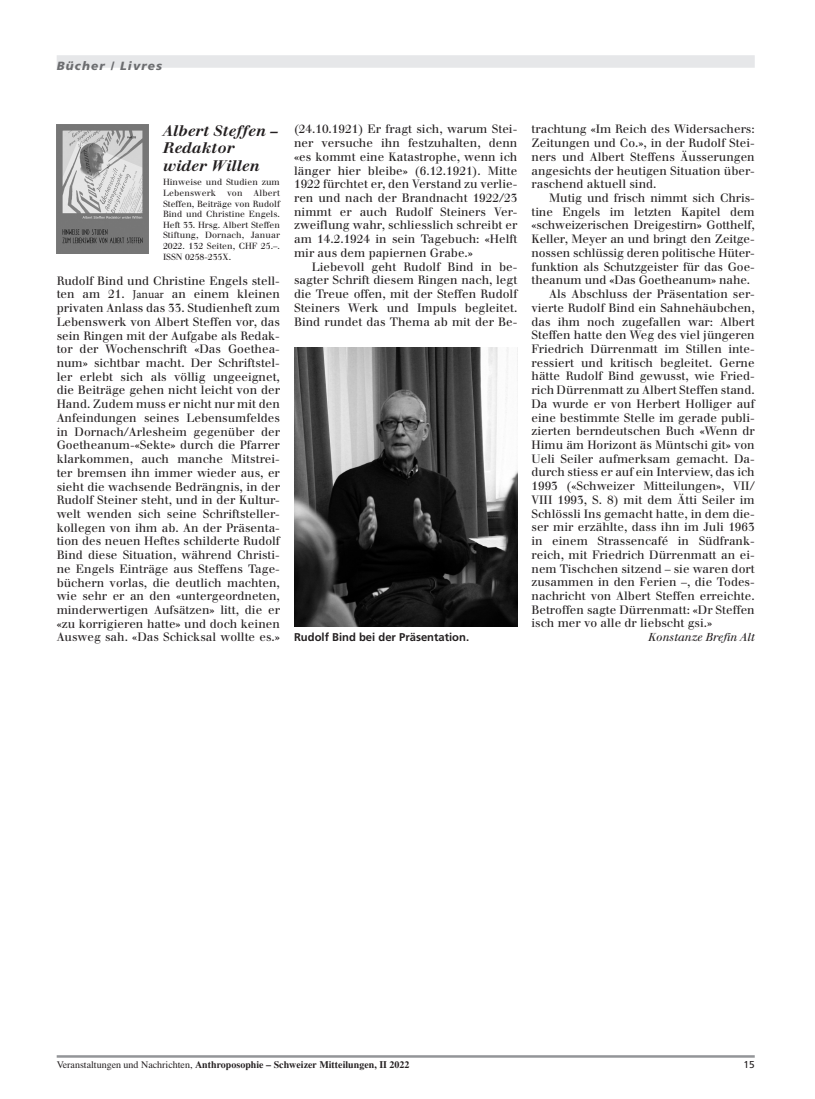
<style>
.page{position:relative;width:815px;height:1099px;background:#fff}
.page>*{position:absolute;margin:0;border:0;box-sizing:border-box;transform-origin:0 0}
.N-Titel{font:italic 700 15px/17.5px "Walbaum";color:#231f20}
.N-D-Text_m_E{font:11.88px/13.8px "Walbaum";color:#231f20;text-align:justify}
.N-D-Text_o_E{font:11.88px/13.8px "Walbaum";color:#231f20;text-align:justify}
.Rubrikkopf{font:italic 900 11.88px "Frutiger";letter-spacing:.1em;color:#6c6d70}
.Bildunterschriften{font:700 11.25px "Frutiger";color:#231f20}
.N-D-Text_m_E-2{font:italic 11.25px "Walbaum";color:#231f20}
.t1{font:700 10px "Times";color:#231f20}
.t2{font:10px "Frutiger";color:#231f20}
.Anm_ohne_2{font:8.75px/10.6px "Walbaum";letter-spacing:.005em;color:#231f20}
.s1{font-family:"Minion Pro"}
.s2{font-weight:400}
</style>
<div class="page">
<hr style="left:57px;top:1055px;width:698px;height:2px;background:#939598">
<div style="left:57px;top:55px;width:698px;height:13px;background:#e6e7e9"></div>
<img style="left:57px;top:124px;width:92px;height:129px">
<img style="left:294px;top:347px;width:223px;height:279px">
<p class="Rubrikkopf" style="left:57px;top:58px;width:107px">Bücher / Livres</p>
<p class="N-Titel" style="left:163px;top:122px;width:116px">Albert Steffen –</p>
<p class="N-Titel" style="left:163px;top:139px;width:98px">Redaktor wider Willen</p>
<p class="Anm_ohne_2" style="left:163px;top:177px;width:118px">Hinweise und Studien zum<br>Lebenswerk</p>
<p class="Anm_ohne_2" style="left:163px;top:188px;width:118px;text-align:justify;text-indent:91px">Albert Steffen, Beiträge von Rudolf Bind und Christine Engels.<br>Heft 33. Hrsg. Albert Steffen Stiftung, Dornach, Januar 2022. 132 Seiten, CHF 25.–.<br>ISSN 0258-235X.</p>
<p class="N-D-Text_o_E" style="left:57px;top:274px;width:225px">Rudolf Bind und Christine Engels stell&shy;ten am 21. <span class="s1">Januar</span> an einem kleinen privaten Anlass das 33. Studienheft zum Lebenswerk von Albert Steffen vor, das sein Ringen mit der Aufgabe als Redak&shy;tor der Wochenschrift «Das Goethea&shy;num» sichtbar macht. Der Schriftstel&shy;ler erlebt sich als völlig ungeeignet, die Beiträge gehen nicht leicht von der Hand. Zudem muss er nicht nur mit den Anfeindungen seines Lebensumfeldes in Dornach/Arlesheim gegenüber der Goetheanum-«Sekte» durch die Pfarrer klarkommen, auch manche Mitstrei&shy;ter bremsen ihn immer wieder aus, er sieht die wachsende Bedrängnis, in der Rudolf Steiner steht, und in der Kultur&shy;welt wenden sich seine Schriftsteller&shy;kollegen von ihm ab. An der Präsenta&shy;tion des neuen Heftes schilderte Rudolf Bind diese Situation, während Christi&shy;ne Engels Einträge aus Steffens Tage&shy;büchern vorlas, die deutlich machten, wie sehr er an den «untergeordneten, minderwertigen Aufsätzen» litt, die er «zu korrigieren hatte» und doch keinen Ausweg sah. «Das Schicksal wollte es.»</p>
<p class="Anm_ohne_2" style="left:227px;top:188px;width:17px">von</p>
<p class="N-D-Text_o_E" style="left:294px;top:122px;width:225px">(24.10.1921) Er fragt sich, warum Stei&shy;ner versuche ihn festzuhalten, denn «es kommt eine Katastrophe, wenn ich länger hier bleibe» (6.12.1921). Mitte 1922 fürchtet er, den Verstand zu verlie&shy;ren und nach der Brandnacht 1922/23 nimmt er auch Rudolf Steiners Ver&shy;zweiflung wahr, schliesslich schreibt er am 14.2.1924 in sein Tagebuch: «Helft mir aus dem papiernen Grabe.»</p>
<p class="N-D-Text_m_E" style="left:294px;top:260px;width:225px;text-indent:18px">Liebevoll geht Rudolf Bind in be&shy;sagter Schrift diesem Ringen nach, legt die Treue offen, mit der Steffen Rudolf Steiners Werk und Impuls begleitet.<br>Bind rundet das Thema ab mit der Be-</p>
<p class="N-D-Text_m_E" style="left:531px;top:122px;width:225px">trachtung «Im Reich des Widersachers:<br>Zeitungen und Co.», in der Rudolf Stei&shy;ners und Albert Steffens Äusserungen angesichts der heutigen Situation über&shy;raschend aktuell sind.</p>
<p class="N-D-Text_m_E" style="left:531px;top:191px;width:225px;text-indent:18px">Mutig und frisch nimmt sich Chris&shy;tine Engels im letzten Kapitel dem «schweizerischen Dreigestirn» Gotthelf, Keller, Meyer an und bringt den Zeitge&shy;nossen schlüssig deren politische Hüter&shy;funktion als Schutzgeister für das Goe&shy;theanum und «Das Goetheanum» nahe.</p>
<p class="N-D-Text_m_E" style="left:531px;top:287px;width:225px;text-indent:18px">Als Abschluss der Präsentation ser&shy;vierte Rudolf Bind ein Sahnehäubchen, das ihm noch zugefallen war: Albert Steffen hatte den Weg des viel jüngeren Friedrich Dürrenmatt im Stillen inte&shy;ressiert und kritisch begleitet. Gerne hätte Rudolf Bind gewusst, wie Fried&shy;rich Dürrenmatt zu Albert Steffen stand.<br>Da wurde er von Herbert Holliger auf eine bestimmte Stelle im gerade publi&shy;zierten berndeutschen Buch «Wenn dr Himu äm Horizont äs Müntschi git» von Ueli Seiler aufmerksam gemacht. Da&shy;durch stiess er auf ein Interview, das ich 1993 («Schweizer Mitteilungen», VII/ VIII 1993, S. 8) mit dem Ätti Seiler im Schlössli Ins gemacht hatte, in dem die&shy;ser mir erzählte, dass ihn im Juli 1963 in einem Strassencafé in Südfrank&shy;reich, mit Friedrich Dürrenmatt an ei&shy;nem Tischchen sitzend – sie waren dort zusammen in den Ferien –, die Todes&shy;nachricht von Albert Steffen erreichte.<br>Betroffen sagte Dürrenmatt: «Dr Steffen isch mer vo alle dr liebscht gsi.»</p>
<p class="Bildunterschriften" style="left:294px;top:630px;width:177px">Rudolf Bind bei der Präsentation.</p>
<p class="N-D-Text_m_E-2" style="left:648px;top:630px;width:108px">Konstanze Brefin Alt</p>
<p class="t1" style="left:57px;top:1058px;width:354px"><span class="s2">Veranstaltungen und Nachrichten,</span> Anthroposophie – Schweizer Mitteilungen, II 2022</p>
<p class="t2" style="left:744px;top:1058px;width:13px">15</p>
</div>
